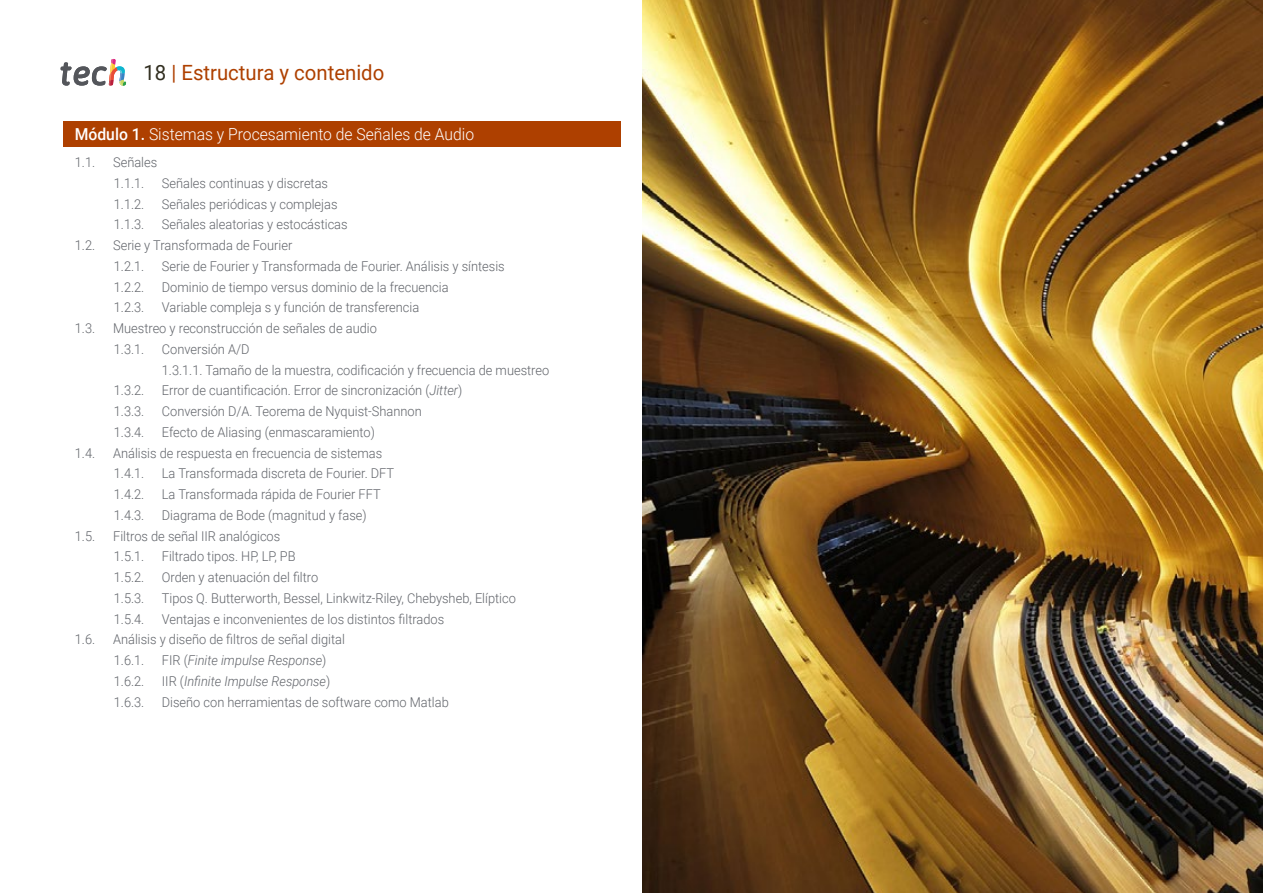
<style>
.page{position:relative;width:1263px;height:893px;background:#fff}
.page>*{position:absolute;margin:0;border:0;box-sizing:border-box;transform-origin:0 0}
.t1{font:21px "Roboto";color:#ae4000}
.t2{font:300 16.5px "Roboto";color:#fff;scale:.95 1}
.t3{font:300 13.5px/20.7px "Roboto";color:#61646a;scale:.95 1}
.t4{font:italic 300 13.5px "Roboto";color:#61646a;scale:.95 1}
.s1{color:#312e20}
.s2{font-weight:500}
.s3{font-style:italic}
.s4{font-style:normal}
</style>
<div class="page">
<img style="left:642px;top:0;width:621px;height:893px">
<div style="left:64px;top:121px;width:557px;height:25px;background:#ae4000"></div>
<svg style="left:61px;top:59px;width:65px;height:27px"></svg>
<h1 class="t1" style="left:144px;top:57px;width:242px"><span class="s1">18</span> | Estructura y contenido</h1>
<p class="t2" style="left:75px;top:123px;width:422px"><span class="s2">Módulo 1.</span> Sistemas y Procesamiento de Señales de Audio</p>
<p class="t3" style="left:75px;top:151px;width:23px">1.1.</p>
<p class="t3" style="left:113px;top:151px;width:48px">Señales<br>1.1.1.</p>
<p class="t3" style="left:162px;top:172px;width:176px">Señales continuas y discretas</p>
<p class="t3" style="left:114px;top:193px;width:34px">1.1.2.</p>
<p class="t3" style="left:162px;top:193px;width:186px">Señales periódicas y complejas</p>
<p class="t3" style="left:114px;top:214px;width:34px">1.1.3.</p>
<p class="t3" style="left:162px;top:214px;width:197px">Señales aleatorias y estocásticas</p>
<p class="t3" style="left:75px;top:234px;width:23px">1.2.</p>
<p class="t3" style="left:113px;top:234px;width:190px">Serie y Transformada de Fourier<br>1.2.1.</p>
<p class="t3" style="left:162px;top:255px;width:362px">Serie de Fourier y Transformada de Fourier. Análisis y síntesis</p>
<p class="t3" style="left:114px;top:276px;width:34px">1.2.2.</p>
<p class="t3" style="left:162px;top:276px;width:303px">Dominio de tiempo versus dominio de la frecuencia</p>
<p class="t3" style="left:114px;top:297px;width:34px">1.2.3.</p>
<p class="t3" style="left:162px;top:297px;width:272px">Variable compleja s y función de transferencia</p>
<p class="t3" style="left:75px;top:317px;width:23px">1.3.</p>
<p class="t3" style="left:113px;top:317px;width:279px">Muestreo y reconstrucción de señales de audio<br>1.3.1.</p>
<p class="t3" style="left:162px;top:338px;width:409px">Conversión A/D<br>1.3.1.1. Tamaño de la muestra, codificación y frecuencia de muestreo</p>
<p class="t3" style="left:114px;top:380px;width:34px">1.3.2.</p>
<p class="t3" style="left:162px;top:380px;width:318px">Error de cuantificación. Error de sincronización (<span class="s3">Jitter</span>)</p>
<p class="t3" style="left:114px;top:400px;width:34px">1.3.3.</p>
<p class="t3" style="left:162px;top:400px;width:275px">Conversión D/A. Teorema de Nyquist-Shannon</p>
<p class="t3" style="left:114px;top:421px;width:34px">1.3.4.</p>
<p class="t3" style="left:162px;top:421px;width:226px">Efecto de Aliasing (enmascaramiento)</p>
<p class="t3" style="left:75px;top:442px;width:23px">1.4.</p>
<p class="t3" style="left:113px;top:442px;width:285px">Análisis de respuesta en frecuencia de sistemas<br>1.4.1.</p>
<p class="t3" style="left:162px;top:463px;width:246px">La Transformada discreta de Fourier. DFT</p>
<p class="t3" style="left:114px;top:483px;width:34px">1.4.2.</p>
<p class="t3" style="left:162px;top:483px;width:232px">La Transformada rápida de Fourier FFT</p>
<p class="t3" style="left:114px;top:504px;width:34px">1.4.3.</p>
<p class="t3" style="left:162px;top:504px;width:217px">Diagrama de Bode (magnitud y fase)</p>
<p class="t3" style="left:75px;top:525px;width:23px">1.5.</p>
<p class="t3" style="left:113px;top:525px;width:177px">Filtros de señal IIR analógicos<br>1.5.1.</p>
<p class="t3" style="left:162px;top:546px;width:142px">Filtrado tipos. HP, LP, PB</p>
<p class="t3" style="left:114px;top:566px;width:34px">1.5.2.</p>
<p class="t3" style="left:162px;top:566px;width:166px">Orden y atenuación del filtro</p>
<p class="t3" style="left:114px;top:587px;width:34px">1.5.3.</p>
<p class="t3" style="left:162px;top:587px;width:374px">Tipos Q. Butterworth, Bessel, Linkwitz-Riley, Chebysheb, Elíptico</p>
<p class="t3" style="left:114px;top:608px;width:34px">1.5.4.</p>
<p class="t3" style="left:162px;top:608px;width:299px">Ventajas e inconvenientes de los distintos filtrados</p>
<p class="t3" style="left:75px;top:629px;width:23px">1.6.</p>
<p class="t3" style="left:113px;top:629px;width:245px">Análisis y diseño de filtros de señal digital<br>1.6.1.</p>
<p class="t4" style="left:162px;top:651px;width:175px"><span class="s4">FIR (</span>Finite impulse Response<span class="s4">)</span></p>
<p class="t3" style="left:114px;top:670px;width:34px">1.6.2.</p>
<p class="t4" style="left:162px;top:672px;width:179px"><span class="s4">IIR (</span>Infinite Impulse Response<span class="s4">)</span></p>
<p class="t3" style="left:114px;top:691px;width:34px">1.6.3.</p>
<p class="t3" style="left:162px;top:691px;width:303px">Diseño con herramientas de software como Matlab</p>
</div>
